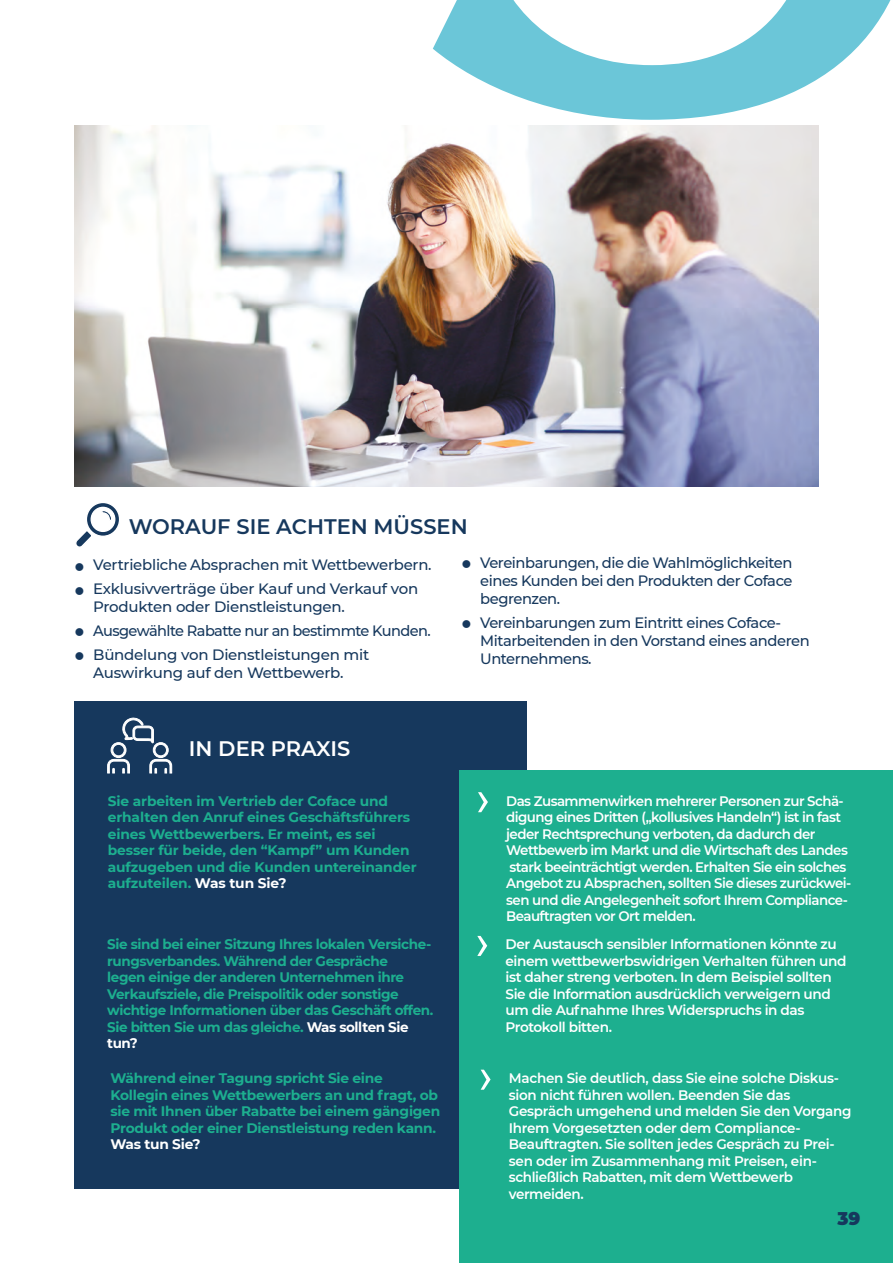
<style>
.page{position:relative;width:893px;height:1263px;background:#fff}
.page>*{position:absolute;margin:0;border:0;box-sizing:border-box;transform-origin:0 0}
.t1{font:600 21px "Montserrat";color:#16385d}
.t2{font:600 21px "Montserrat";color:#fff}
.t3{font:900 18px "Montserrat";color:#16385d}
.PUCES_copie{font:500 15px/18px "Montserrat";letter-spacing:-.03em;color:#16385d}
.TEXTE_COURANT{font:600 13.8px/16.5px "Montserrat";letter-spacing:-.03em;color:#fff}
.TEXTE_COURANT-2{font:700 13.8px/16.5px "Montserrat";letter-spacing:-.02em;color:#1daf8f}
.s1{color:#fff}
</style>
<div class="page">
<img style="left:74px;top:125px;width:745px;height:362px">
<div style="left:74px;top:701px;width:453px;height:487px;background:#16385d"></div>
<div style="left:460px;top:770px;width:433px;height:493px;background:#1daf8f"></div>
<svg style="left:107px;top:717px;width:65px;height:57px"></svg>
<svg style="left:477px;top:936px;width:10px;height:20px"></svg>
<svg style="left:478px;top:792px;width:10px;height:20px"></svg>
<svg style="left:481px;top:1070px;width:10px;height:20px"></svg>
<svg style="left:374px;top:125px;width:445px;height:75px"></svg>
<svg style="left:433px;top:0;width:458px;height:120px;fill:#6bc6d8"></svg>
<svg style="left:76px;top:503px;width:43px;height:44px"></svg>
<p class="t1" style="left:129px;top:512px;width:340px">WORAUF SIE ACHTEN MÜSSEN</p>
<p class="PUCES_copie" style="left:74px;top:555px;width:359px">● Vertriebliche Absprachen mit Wettbewerbern.</p>
<p class="PUCES_copie" style="left:93px;top:579px;width:327px;text-indent:-19px">● Exklusivverträge über Kauf und Verkauf von<br>Produkten oder Dienstleistungen.</p>
<p class="PUCES_copie" style="left:74px;top:621px;width:358px">● Ausgewählte Rabatte nur an bestimmte Kunden.</p>
<p class="PUCES_copie" style="left:74px;top:645px;width:296px;text-align:center">● Bündelung von Dienstleistungen mit<br>Auswirkung auf den Wettbewerb.</p>
<p class="t2" style="left:189px;top:733px;width:163px">IN DER PRAXIS</p>
<p class="PUCES_copie" style="left:480px;top:553px;width:314px;text-align:justify;text-indent:-19px">● Vereinbarungen, die die Wahlmöglichkeiten eines Kunden bei den Produkten der Coface begrenzen.</p>
<p class="PUCES_copie" style="left:480px;top:613px;width:331px;text-indent:-19px">● Vereinbarungen zum Eintritt eines Coface-<br>Mitarbeitenden in den Vorstand eines anderen<br>Unternehmens.</p>
<p class="TEXTE_COURANT-2" style="left:108px;top:792px;width:310px">Sie arbeiten im Vertrieb der Coface und erhalten den Anruf eines Geschäftsführers eines Wettbewerbers. Er meint, es sei besser für beide, den “Kampf” um Kunden aufzugeben und die Kunden untereinander aufzuteilen. <span class="s1">Was tun Sie?</span></p>
<p class="TEXTE_COURANT" style="left:506px;top:792px;width:347px">Das Zusammenwirken mehrerer Personen zur Schä&shy;digung eines Dritten („kollusives Handeln“) ist in fast jeder Rechtsprechung verboten, da dadurch der Wettbewerb im Markt und die Wirtschaft des Landes stark beeinträchtigt werden. Erhalten Sie ein solches Angebot zu Absprachen, sollten Sie dieses zurückwei&shy;sen und die Angelegenheit sofort Ihrem Compliance-Beauftragten vor Ort melden.</p>
<p class="TEXTE_COURANT-2" style="left:107px;top:935px;width:328px">Sie sind bei einer Sitzung Ihres lokalen Versiche&shy;rungsverbandes. Während der Gespräche<br>legen einige der anderen Unternehmen ihre Verkaufsziele, die Preispolitik oder sonstige wichtige Informationen über das Geschäft offen.<br>Sie bitten Sie um das gleiche. <span class="s1">Was sollten Sie tun?</span></p>
<p class="TEXTE_COURANT" style="left:505px;top:935px;width:343px">Der Austausch sensibler Informationen könnte zu einem wettbewerbswidrigen Verhalten führen und ist daher streng verboten. In dem Beispiel sollten Sie die Information ausdrücklich verweigern und um die Aufnahme Ihres Widerspruchs in das Protokoll bitten.</p>
<p class="TEXTE_COURANT-2" style="left:111px;top:1069px;width:331px">Während einer Tagung spricht Sie eine Kollegin eines Wettbewerbers an und fragt, ob sie mit Ihnen über Rabatte bei einem gängigen Produkt oder einer Dienstleistung reden kann.<br><span class="s1">Was tun Sie?</span></p>
<p class="TEXTE_COURANT" style="left:509px;top:1069px;width:344px">Machen Sie deutlich, dass Sie eine solche Diskus&shy;sion nicht führen wollen. Beenden Sie das Gespräch umgehend und melden Sie den Vorgang Ihrem Vorgesetzten oder dem Compliance-Beauftragten. Sie sollten jedes Gespräch zu Prei&shy;sen oder im Zusammenhang mit Preisen, ein&shy;schließlich Rabatten, mit dem Wettbewerb vermeiden.</p>
<p class="t3" style="left:837px;top:1205px;width:24px">39</p>
</div>
